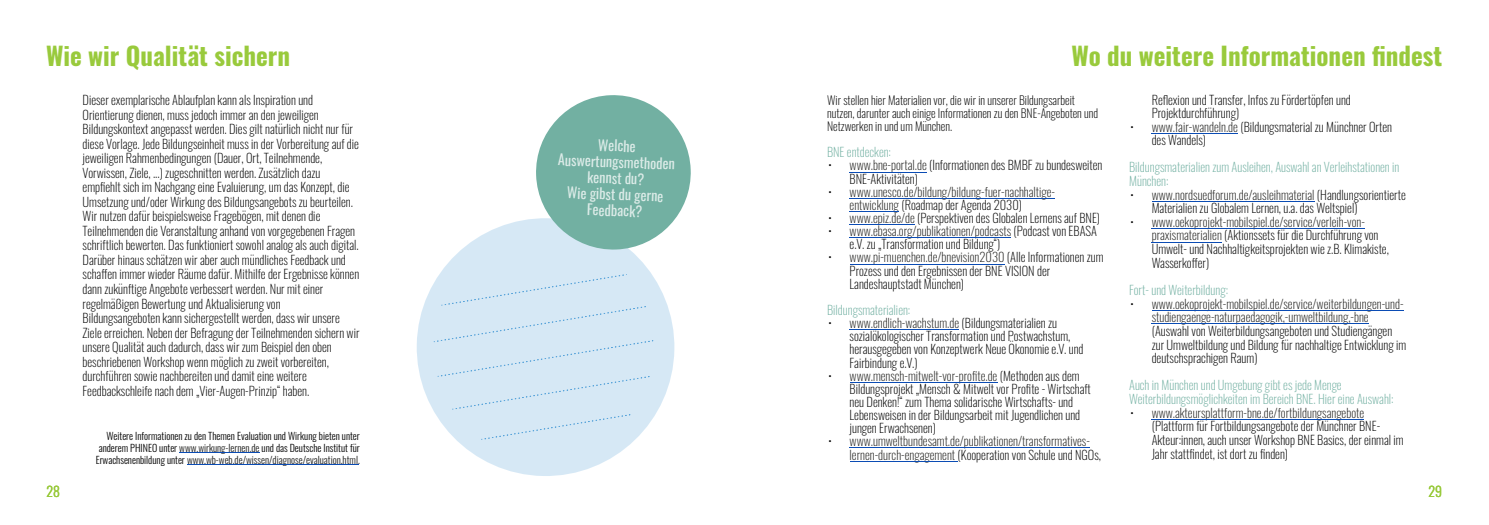
<style>
.page{position:relative;width:1489px;height:525px;background:#fff}
.page>*{position:absolute;margin:0;border:0;box-sizing:border-box;transform-origin:0 0}
.t1{font:700 25px "Oswald";color:#99ca3c}
.t2{font:14.25px/16.1px "Oswald";color:rgb(255 255 255/.75);text-align:center}
.t3{font:300 13.75px "Oswald";color:#99ca3c}
.t4{font:200 12.5px/14.5px "Oswald";color:#000}
.t5{font:200 12.5px/13.1px "Oswald";color:#1d1d1b}
.t6{font:200 12.5px/13.6px "Oswald";color:#72b0a2}
.t7{font:200 11.88px/13.1px "Oswald";color:#000}
.t8{font:300 10px/12px "Oswald";color:#000;text-align:right}
.s1{color:#1d1d1b}
.s2{color:#000}
</style>
<div class="page">
<svg style="left:416px;top:219px;width:259px;height:257px;fill:#d6e8f5"></svg>
<div style="left:433px;top:273px;width:220px;height:167px;background:#d6e8f5"></div>
<hr style="left:179px;top:452px;width:80px;height:1px;background:#0b4cb4">
<hr style="left:187px;top:464px;width:171px;height:1px;background:#0b4cb4">
<hr style="left:849px;top:172px;width:77px;height:1px;background:#0b4cb4">
<hr style="left:849px;top:198px;width:206px;height:1px;background:#0b4cb4">
<hr style="left:849px;top:211px;width:49px;height:1px;background:#0b4cb4">
<hr style="left:849px;top:224px;width:65px;height:1px;background:#0b4cb4">
<hr style="left:849px;top:237px;width:162px;height:1px;background:#0b4cb4">
<hr style="left:849px;top:263px;width:155px;height:1px;background:#0b4cb4">
<hr style="left:849px;top:329px;width:110px;height:1px;background:#0b4cb4">
<hr style="left:849px;top:382px;width:148px;height:1px;background:#0b4cb4">
<hr style="left:849px;top:447px;width:240px;height:1px;background:#0b4cb4">
<hr style="left:849px;top:460px;width:108px;height:1px;background:#0b4cb4">
<hr style="left:1151px;top:133px;width:86px;height:1px;background:#0b4cb4">
<hr style="left:1151px;top:201px;width:163px;height:1px;background:#0b4cb4">
<hr style="left:1151px;top:228px;width:213px;height:1px;background:#0b4cb4">
<hr style="left:1151px;top:241px;width:70px;height:1px;background:#0b4cb4">
<hr style="left:1151px;top:310px;width:252px;height:1px;background:#0b4cb4">
<hr style="left:1151px;top:323px;width:217px;height:1px;background:#0b4cb4">
<hr style="left:1151px;top:419px;width:212px;height:1px;background:#0b4cb4">
<svg style="left:534px;top:95px;width:157px;height:156px"></svg>
<h1 class="t1" style="left:46px;top:33px;width:245px">Wie wir Qualität sichern</h1>
<h1 class="t1" style="left:1071px;top:33px;width:372px">Wo du weitere Informationen findest</h1>
<p class="t4" style="left:83px;top:92px;width:278px">Dieser exemplarische Ablaufplan kann als Inspiration und Orientierung dienen, muss jedoch immer an den jeweiligen Bildungskontext angepasst werden. Dies gilt natürlich nicht nur für diese Vorlage. Jede Bildungseinheit muss in der Vorbereitung auf die jeweiligen Rahmenbedingungen (Dauer, Ort, Teilnehmende, Vorwissen, Ziele, ...) zugeschnitten werden. Zusätzlich dazu empfiehlt sich im Nachgang eine Evaluierung, um das Konzept, die Umsetzung und/oder Wirkung des Bildungsangebots zu beurteilen.<br>Wir nutzen dafür beispielsweise Fragebögen, mit denen die Teilnehmenden die Veranstaltung anhand von vorgegebenen Fragen schriftlich bewerten. Das funktioniert sowohl analog als auch digital.<br>Darüber hinaus schätzen wir aber auch mündliches Feedback und schaffen immer wieder Räume dafür. Mithilfe der Ergebnisse können dann zukünftige Angebote verbessert werden. Nur mit einer regelmäßigen Bewertung und Aktualisierung von Bildungsangeboten kann sichergestellt werden, dass wir unsere Ziele erreichen. Neben der Befragung der Teilnehmenden sichern wir unsere Qualität auch dadurch, dass wir zum Beispiel den oben beschriebenen Workshop wenn möglich zu zweit vorbereiten, durchführen sowie nachbereiten und damit eine weitere Feedbackschleife nach dem „Vier-Augen-Prinzip“ haben.</p>
<p class="t8" style="left:96px;top:428px;width:265px">Weitere Informationen zu den Themen Evaluation und Wirkung bieten unter anderem PHINEO unter <span class="s1">www.wirkung-lernen.de</span> und das Deutsche Institut für<br>Erwachsenenbildung unter <span class="s1">www.wb-web.de/wissen/diagnose/evaluation.html.</span></p>
<p class="t2" style="left:559px;top:134px;width:118px;rotate:2deg">Welche<br>Auswertungsmethoden kennst du?<br>Wie gibst du gerne<br>Feedback?</p>
<p class="t7" style="left:827px;top:92px;width:273px">Wir stellen hier Materialien vor, die wir in unserer Bildungsarbeit nutzen, darunter auch einige Informationen zu den BNE-Angeboten und<br>Netzwerken in und um München.</p>
<p class="t6" style="left:827px;top:144px;width:65px">BNE entdecken:</p>
<p class="t4" style="left:849px;top:157px;width:254px;line-height:13.1px;text-indent:-21px">• <span class="s1">www.bne-portal.de</span> (Informationen des BMBF zu bundesweiten<br>BNE-Aktivitäten)</p>
<p class="t5" style="left:849px;top:184px;width:207px;text-indent:-21px"><span class="s2">•</span> www.unesco.de/bildung/bildung-fuer-nachhaltige&shy;entwicklung <span class="s2">(Roadmap der Agenda 2030)</span></p>
<p class="t4" style="left:828px;top:209px;width:273px">• <span class="s1">www.epiz.de/de</span> (Perspektiven des Globalen Lernens auf BNE)</p>
<p class="t4" style="left:849px;top:223px;width:249px;line-height:13.1px;text-indent:-21px">• <span class="s1">www.ebasa.org/publikationen/podcasts</span> (Podcast von EBASA e.V. zu „Transformation und Bildung“)</p>
<p class="t4" style="left:849px;top:249px;width:255px;line-height:13.1px;text-indent:-21px">• <span class="s1">www.pi-muenchen.de/bnevision2030</span> (Alle Informationen zum<br>Prozess und den Ergebnissen der BNE VISION der<br>Landeshauptstadt München)</p>
<p class="t6" style="left:827px;top:302px;width:85px">Bildungsmaterialien:</p>
<p class="t4" style="left:849px;top:315px;width:235px;line-height:13.1px;text-indent:-21px">• <span class="s1">www.endlich-wachstum.de</span> (Bildungsmaterialien zu sozialökologischer Transformation und Postwachstum, herausgegeben von Konzeptwerk Neue Ökonomie e.V. und Fairbindung e.V.)</p>
<p class="t4" style="left:849px;top:367px;width:243px;line-height:13.1px;text-indent:-21px">• <span class="s1">www.mensch-mitwelt-vor-profite.de</span> (Methoden aus dem Bildungsprojekt „Mensch &amp; Mitwelt vor Profite - Wirtschaft neu Denken!“ zum Thema solidarische Wirtschafts- und Lebensweisen in der Bildungsarbeit mit Jugendlichen und jungen Erwachsenen)</p>
<p class="t5" style="left:849px;top:433px;width:253px;text-indent:-21px"><span class="s2">•</span> www.umweltbundesamt.de/publikationen/transformatives&shy;lernen-durch-engagement <span class="s2">(Kooperation von Schule und NGOs,</span></p>
<p class="t4" style="left:1151px;top:92px;width:201px;line-height:13.1px">Reflexion und Transfer, Infos zu Fördertöpfen und<br>Projektdurchführung)</p>
<p class="t4" style="left:1151px;top:119px;width:242px;line-height:13.4px;text-indent:-21px">• <span class="s1">www.fair-wandeln.de</span> (Bildungsmaterial zu Münchner Orten des Wandels)</p>
<p class="t6" style="left:1129px;top:159px;width:272px">Bildungsmaterialien zum Ausleihen, Auswahl an Verleihstationen in<br>München:</p>
<p class="t4" style="left:1151px;top:186px;width:256px;line-height:13.6px;text-indent:-21px">• <span class="s1">www.nordsuedforum.de/ausleihmaterial</span> (Handlungsorientierte<br>Materialien zu Globalem Lernen, u.a. das Weltspiel)</p>
<p class="t4" style="left:1151px;top:213px;width:239px;line-height:13.6px;text-indent:-21px">• <span class="s1">www.oekoprojekt-mobilspiel.de/service/verleih-von&shy;praxismaterialien</span> (Aktionssets für die Durchführung von Umwelt- und Nachhaltigkeitsprojekten wie z.B. Klimakiste, Wasserkoffer)</p>
<p class="t6" style="left:1129px;top:282px;width:100px">Fort- und Weiterbildung:</p>
<p class="t5" style="left:1151px;top:295px;width:253px;line-height:13.6px;text-indent:-21px"><span class="s2">•</span> www.oekoprojekt-mobilspiel.de/service/weiterbildungen-und&shy;studiengaenge-naturpaedagogik,-umweltbildung,-bne</p>
<p class="t4" style="left:1151px;top:322px;width:256px;line-height:13.6px">(Auswahl von Weiterbildungsangeboten und Studiengängen zur Umweltbildung und Bildung für nachhaltige Entwicklung im deutschsprachigen Raum)</p>
<p class="t6" style="left:1129px;top:377px;width:266px">Auch in München und Umgebung gibt es jede Menge<br>Weiterbildungsmöglichkeiten im Bereich BNE. Hier eine Auswahl:</p>
<p class="t4" style="left:1151px;top:404px;width:253px;line-height:13.6px;text-indent:-21px">• <span class="s1">www.akteursplattform-bne.de/fortbildungsangebote </span>(Plattform für Fortbildungsangebote der Münchner BNE-Akteur:innen, auch unser Workshop BNE Basics, der einmal im Jahr stattfindet, ist dort zu finden)</p>
<p class="t3" style="left:47px;top:478px;width:15px">28</p>
<p class="t3" style="left:1428px;top:478px;width:15px">29</p>
</div>
